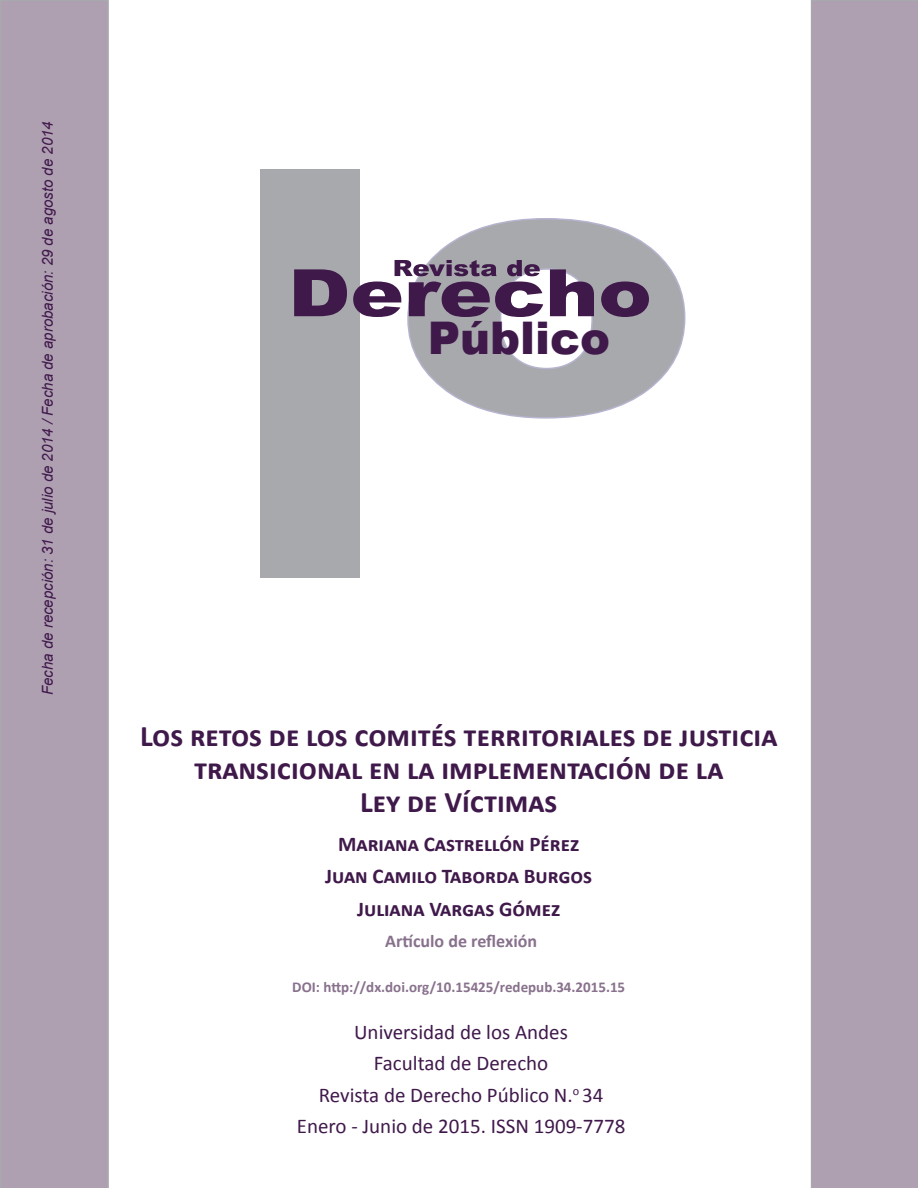
<style>
.page{position:relative;width:918px;height:1188px;background:#fff}
.page>*{position:absolute;margin:0;border:0;box-sizing:border-box;transform-origin:0 0}
.PIE_FINAL{font:900 45px "Arial";color:#40194b}
.T0{font:700 30px/33px "Calibri";color:#40194b;text-align:center}
.AUTOR{font:21px "Calibri";color:#40194b}
.AUTOR-2{font:700 21px "Calibri";color:#40194b}
.AUTOR-3{font:700 18px "Calibri";color:#88718c}
.PIE_FINAL-2{font:italic 15px "Arial";color:#40194b}
.AUTOR-4{font:700 15px "Calibri";color:#88718c}
</style>
<div class="page">
<div style="left:260px;top:169px;width:100px;height:408px;background:#a8a9ad"></div>
<svg style="left:407px;top:218px;width:279px;height:201px"></svg>
<svg style="left:294px;top:260px;width:355px;height:57px"></svg>
<div style="left:0;top:0;width:109px;height:1188px;background:#ae9fb1"></div>
<div style="left:811px;top:0;width:107px;height:1188px;background:#ae9fb1"></div>
<p class="PIE_FINAL-2" style="left:38px;top:695px;width:575px;rotate:-90deg">Fecha de recepción: 31 de julio de 2014 / Fecha de aprobación: 29 de agosto de 2014</p>
<p class="PIE_FINAL" style="left:428px;top:305px;width:184px">Público</p>
<p class="T0" style="left:140px;top:720px;width:639px">Los retos de los comités territoriales de justicia transicional en la implementación de la<br>Ley de Víctimas</p>
<p class="AUTOR-2" style="left:338px;top:831px;width:243px">Mariana Castrellón Pérez</p>
<p class="AUTOR-2" style="left:325px;top:862px;width:268px">Juan Camilo Taborda Burgos</p>
<p class="AUTOR-2" style="left:357px;top:895px;width:205px">Juliana Vargas Gómez</p>
<p class="AUTOR-3" style="left:385px;top:930px;width:153px">Artículo de reflexión</p>
<p class="AUTOR-4" style="left:292px;top:978px;width:334px">DOI: http://dx.doi.org/10.15425/redepub.34.2015.15</p>
<p class="AUTOR" style="left:354px;top:1018px;width:215px">Universidad de los Andes</p>
<p class="AUTOR" style="left:374px;top:1050px;width:176px">Facultad de Derecho</p>
<p class="AUTOR" style="left:319px;top:1081px;width:286px">Revista de Derecho Público N.<sup>o</sup> 34</p>
<p class="AUTOR" style="left:297px;top:1113px;width:330px">Enero - Junio de 2015. ISSN 1909-7778</p>
</div>
